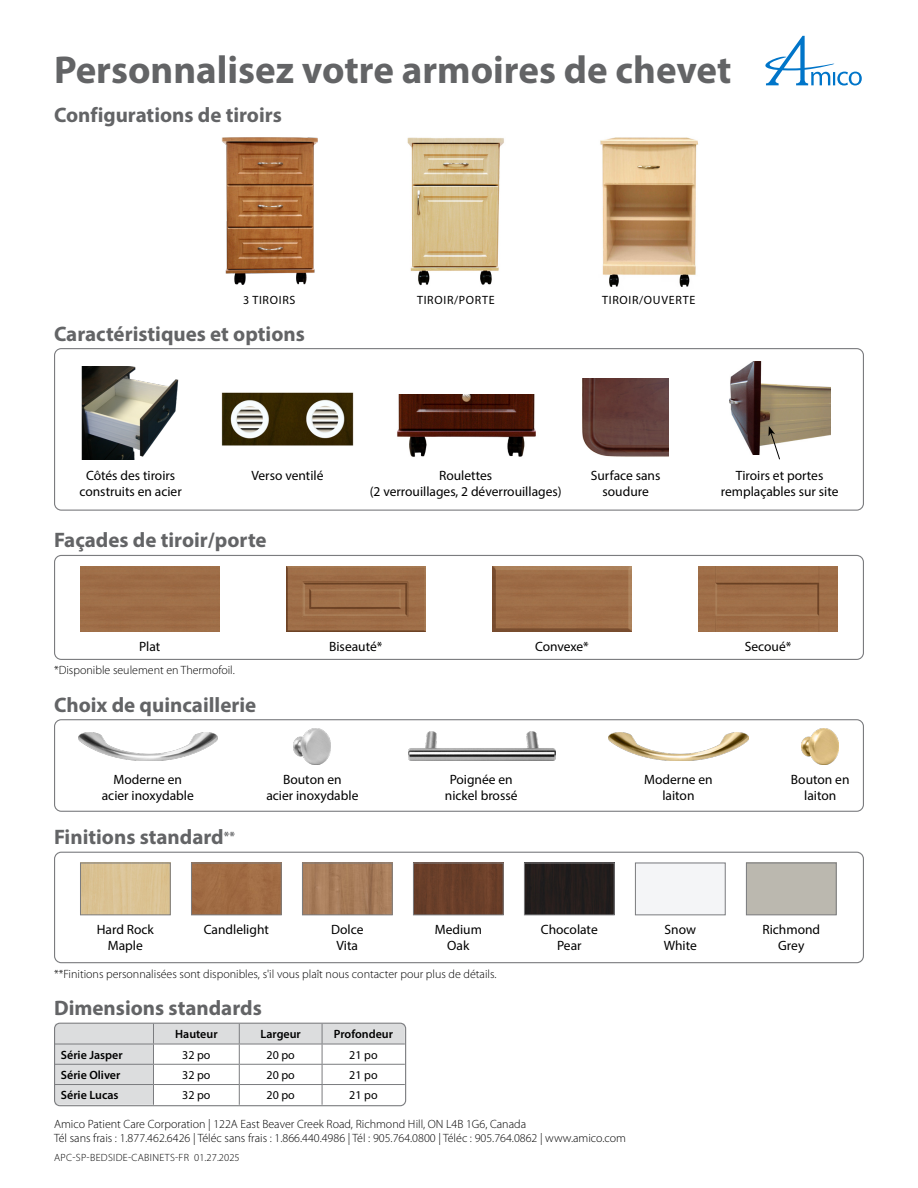
<style>
.page{position:relative;width:918px;height:1188px;background:#fff}
.page>*{position:absolute;margin:0;border:0;box-sizing:border-box;transform-origin:0 0}
.APC_-_Product_Name{font:700 39px "Myriad Pro";color:#636466}
.APC_-_Section_Title{font:700 21px "Myriad Pro";color:#636466}
.APC_-_callout_label{font:13.5px/16.2px "Myriad Pro";color:#000;text-align:center}
.APC_-_small_notes{font:300 12px/14.4px "Myriad Pro";color:#000}
.APC_-_table_text_center{font:12px "Myriad Pro";color:#000}
.APC_-_PART_NUMBER{font:12px "Myriad Pro";letter-spacing:.06em;color:#000}
.APC_-_table_heading_left{font:600 12px "Myriad Pro";color:#000}
.APC_-_table_heading_center{font:600 12px "Myriad Pro";color:#000}
.APC_-_version_code{font:300 10.5px "Myriad Pro";letter-spacing:.03em;color:#000}
</style>
<div class="page">
<svg style="left:765px;top:36px;width:97px;height:50px"></svg>
<svg style="left:55px;top:1024px;width:350px;height:81px"></svg>
<hr style="left:322px;top:1084px;width:83px;height:1px;background:#7b7c7f">
<div style="left:54px;top:1023px;width:352px;height:83px;border:1px solid #7b7c7f;border-radius:5px"></div>
<div style="left:54px;top:348px;width:810px;height:163px;border:1px solid #7b7c7f;border-radius:7px"></div>
<img style="left:600px;top:137px;width:98px;height:150px">
<img style="left:222px;top:137px;width:96px;height:148px">
<img style="left:407px;top:137px;width:97px;height:149px">
<div style="left:54px;top:555px;width:810px;height:105px;border:1px solid #7b7c7f;border-radius:7px"></div>
<div style="left:54px;top:719px;width:810px;height:93px;border:1px solid #7b7c7f;border-radius:7px"></div>
<div style="left:80px;top:567px;width:139px;height:65px;background:#9e6d47"></div>
<img style="left:286px;top:567px;width:139px;height:65px">
<img style="left:492px;top:567px;width:139px;height:65px">
<img style="left:699px;top:567px;width:139px;height:65px">
<img style="left:81px;top:367px;width:98px;height:92px">
<img style="left:729px;top:362px;width:101px;height:93px">
<svg style="left:768px;top:426px;width:13px;height:34px"></svg>
<img style="left:222px;top:392px;width:131px;height:54px">
<img style="left:583px;top:379px;width:85px;height:78px">
<img style="left:397px;top:395px;width:139px;height:62px">
<img style="left:802px;top:728px;width:37px;height:36px">
<img style="left:294px;top:728px;width:37px;height:36px">
<img style="left:609px;top:733px;width:139px;height:28px">
<img style="left:78px;top:733px;width:140px;height:28px">
<img style="left:408px;top:731px;width:147px;height:30px">
<div style="left:54px;top:852px;width:810px;height:111px;border:1px solid #7b7c7f;border-radius:7px"></div>
<img style="left:82px;top:865px;width:86px;height:48px">
<div style="left:80px;top:863px;width:90px;height:52px;border:1px solid #7b7c7f"></div>
<div style="left:193px;top:865px;width:86px;height:48px;background:#a06c44"></div>
<div style="left:191px;top:863px;width:90px;height:52px;border:1px solid #7b7c7f"></div>
<img style="left:415px;top:865px;width:86px;height:48px">
<div style="left:413px;top:863px;width:90px;height:52px;border:1px solid #7b7c7f"></div>
<img style="left:304px;top:865px;width:86px;height:48px">
<div style="left:302px;top:863px;width:90px;height:52px;border:1px solid #7b7c7f"></div>
<div style="left:635px;top:863px;width:90px;height:52px;border:1px solid #7b7c7f"></div>
<div style="left:526px;top:865px;width:86px;height:48px;background:#231d1c"></div>
<div style="left:524px;top:863px;width:90px;height:52px;border:1px solid #7b7c7f"></div>
<div style="left:746px;top:863px;width:90px;height:52px;border:1px solid #7b7c7f"></div>
<p class="APC_-_Product_Name" style="left:54px;top:45px;width:679px">Personnalisez votre armoires de chevet</p>
<p class="APC_-_Section_Title" style="left:54px;top:101px;width:229px">Configurations de tiroirs</p>
<p class="APC_-_PART_NUMBER" style="left:243px;top:293px;width:54px">3 TIROIRS</p>
<p class="APC_-_PART_NUMBER" style="left:417px;top:293px;width:79px">TIROIR/PORTE</p>
<p class="APC_-_PART_NUMBER" style="left:602px;top:293px;width:95px">TIROIR/OUVERTE</p>
<p class="APC_-_Section_Title" style="left:54px;top:320px;width:252px">Caractéristiques et options</p>
<p class="APC_-_callout_label" style="left:86px;top:467px;width:91px">Côtés des tiroirs</p>
<p class="APC_-_callout_label" style="left:79px;top:483px;width:104px">construits en acier</p>
<p class="APC_-_callout_label" style="left:251px;top:467px;width:74px">Verso ventilé</p>
<p class="APC_-_callout_label" style="left:370px;top:467px;width:193px">Roulettes<br>(2 verrouillages, 2 déverrouillages)</p>
<p class="APC_-_callout_label" style="left:591px;top:467px;width:71px">Surface sans soudure</p>
<p class="APC_-_callout_label" style="left:736px;top:467px;width:89px">Tiroirs et portes</p>
<p class="APC_-_callout_label" style="left:721px;top:483px;width:119px">remplaçables sur site</p>
<p class="APC_-_Section_Title" style="left:54px;top:527px;width:214px">Façades de tiroir/porte</p>
<p class="APC_-_callout_label" style="left:139px;top:638px;width:23px">Plat</p>
<p class="APC_-_callout_label" style="left:329px;top:638px;width:55px">Biseauté*</p>
<p class="APC_-_callout_label" style="left:535px;top:638px;width:55px">Convexe*</p>
<p class="APC_-_callout_label" style="left:745px;top:638px;width:48px">Secoué*</p>
<p class="APC_-_small_notes" style="left:54px;top:663px;width:182px">*Disponible seulement en Thermofoil.</p>
<p class="APC_-_Section_Title" style="left:54px;top:691px;width:204px">Choix de quincaillerie</p>
<p class="APC_-_callout_label" style="left:114px;top:771px;width:70px">Moderne en</p>
<p class="APC_-_callout_label" style="left:102px;top:787px;width:94px">acier inoxydable</p>
<p class="APC_-_Section_Title" style="left:54px;top:823px;width:182px">Finitions standard<sup>**</sup></p>
<p class="APC_-_callout_label" style="left:283px;top:771px;width:60px">Bouton en</p>
<p class="APC_-_callout_label" style="left:266px;top:787px;width:94px">acier inoxydable</p>
<p class="APC_-_callout_label" style="left:450px;top:771px;width:65px">Poignée en</p>
<p class="APC_-_callout_label" style="left:445px;top:787px;width:74px">nickel brossé</p>
<p class="APC_-_callout_label" style="left:644px;top:771px;width:70px">Moderne en</p>
<p class="APC_-_callout_label" style="left:662px;top:787px;width:34px">laiton</p>
<p class="APC_-_callout_label" style="left:97px;top:921px;width:59px">Hard Rock<br>Maple</p>
<p class="APC_-_callout_label" style="left:204px;top:921px;width:67px">Candlelight</p>
<p class="APC_-_callout_label" style="left:435px;top:921px;width:49px">Medium<br>Oak</p>
<p class="APC_-_callout_label" style="left:331px;top:921px;width:34px">Dolce</p>
<p class="APC_-_callout_label" style="left:337px;top:937px;width:23px">Vita</p>
<p class="APC_-_small_notes" style="left:54px;top:967px;width:444px">**Finitions personnalisées sont disponibles, s'il vous plaît nous contacter pour plus de détails.</p>
<p class="APC_-_Section_Title" style="left:54px;top:994px;width:209px">Dimensions standards</p>
<p class="APC_-_table_heading_center" style="left:175px;top:1027px;width:44px">Hauteur</p>
<p class="APC_-_table_heading_center" style="left:261px;top:1027px;width:42px">Largeur</p>
<p class="APC_-_table_heading_center" style="left:334px;top:1027px;width:61px">Profondeur</p>
<p class="APC_-_table_heading_left" style="left:61px;top:1047px;width:63px">Série Jasper</p>
<p class="APC_-_table_text_center" style="left:182px;top:1047px;width:30px">32 po</p>
<p class="APC_-_table_text_center" style="left:267px;top:1047px;width:30px">20 po</p>
<p class="APC_-_table_text_center" style="left:349px;top:1047px;width:30px">21 po</p>
<p class="APC_-_table_heading_left" style="left:61px;top:1067px;width:61px">Série Oliver</p>
<p class="APC_-_table_text_center" style="left:182px;top:1067px;width:30px">32 po</p>
<p class="APC_-_table_text_center" style="left:267px;top:1067px;width:30px">20 po</p>
<p class="APC_-_table_text_center" style="left:349px;top:1067px;width:30px">21 po</p>
<p class="APC_-_table_heading_left" style="left:61px;top:1087px;width:59px">Série Lucas</p>
<p class="APC_-_table_text_center" style="left:182px;top:1088px;width:30px">32 po</p>
<p class="APC_-_table_text_center" style="left:267px;top:1088px;width:30px">20 po</p>
<p class="APC_-_table_text_center" style="left:349px;top:1088px;width:30px">21 po</p>
<p class="APC_-_callout_label" style="left:541px;top:921px;width:58px">Chocolate<br>Pear</p>
<p class="APC_-_callout_label" style="left:665px;top:921px;width:33px">Snow</p>
<p class="APC_-_callout_label" style="left:664px;top:937px;width:35px">White</p>
<p class="APC_-_small_notes" style="left:54px;top:1117px;width:574px">Amico Patient Care Corporation | 122A East Beaver Creek Road, Richmond Hill, ON L4B 1G6, Canada<br>Tél sans frais : 1.877.462.6426 | Téléc sans frais : 1.866.440.4986 | Tél : 905.764.0800 | Téléc : 905.764.0862 | www.amico.com</p>
<p class="APC_-_version_code" style="left:54px;top:1151px;width:187px">APC-SP-BEDSIDE-CABINETS-FR 01.27.2025</p>
<p class="APC_-_callout_label" style="left:791px;top:771px;width:60px">Bouton en</p>
<p class="APC_-_callout_label" style="left:804px;top:787px;width:34px">laiton</p>
<p class="APC_-_callout_label" style="left:762px;top:921px;width:59px">Richmond<br>Grey</p>
</div>
